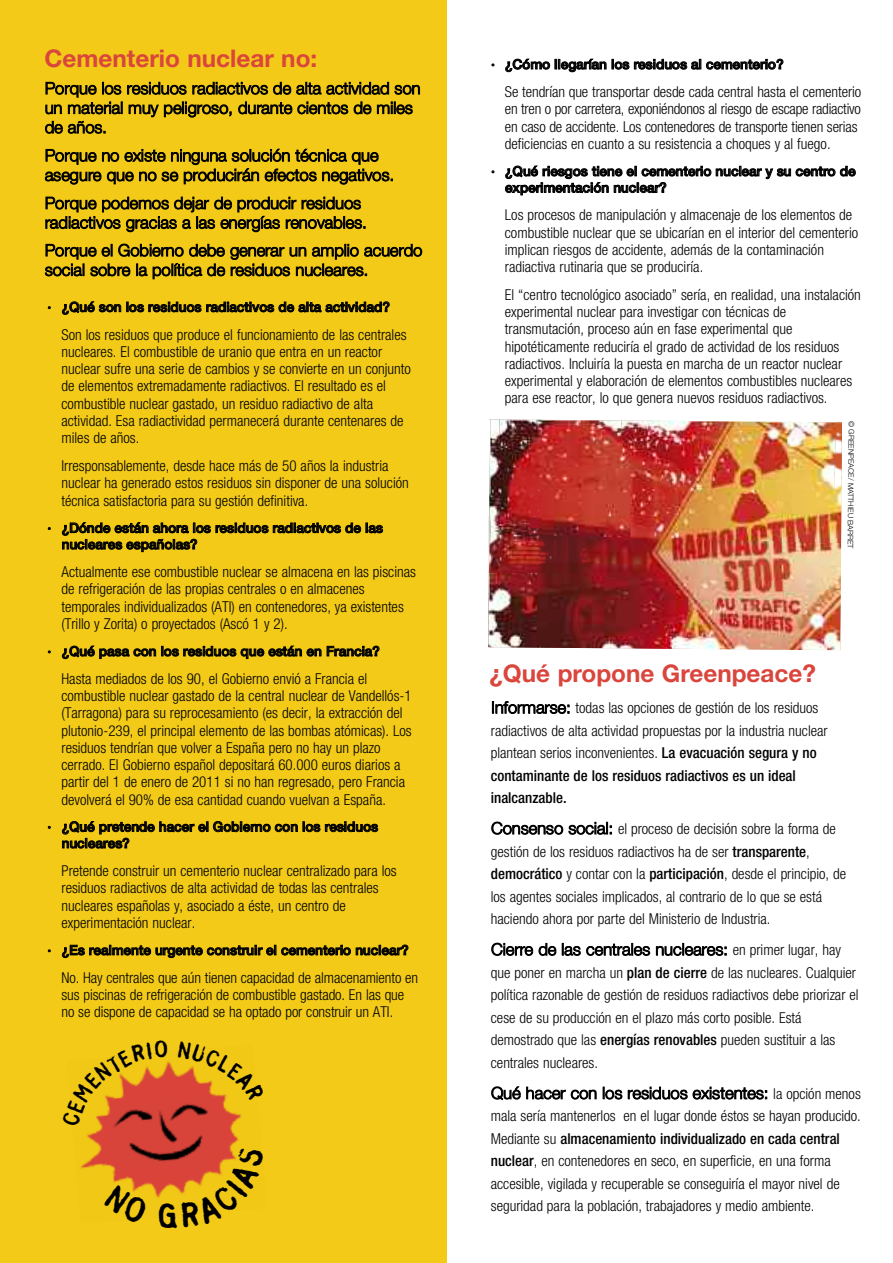
<style>
.page{position:relative;width:893px;height:1263px;background:#fff}
.page>*{position:absolute;margin:0;border:0;box-sizing:border-box;transform-origin:0 0}
.t1{font:700 24.3px "Helvetica Neue";color:#da453c}
.t2{font:300 16.5px/19.5px "Helvetica Neue";letter-spacing:.005em;color:#000}
.t3{font:300 condensed 15px/17.2px "Helvetica Neue LT Com";color:#000}
.t4{font:500 13.5px/16.5px "Helvetica Neue LT Com";color:#000}
.t5{font:300 7.5px "Helvetica Neue";letter-spacing:-.01em;color:#000}
.s1{font-family:"Helvetica Neue";font-stretch:normal;font-size:16.5px}
.s2{font-weight:500}
.s3{font-family:"Helvetica Neue LT Com";font-stretch:condensed;font-size:15px}
</style>
<div class="page">
<img style="left:539px;top:541px;width:245px;height:109px">
<img style="left:580px;top:576px;width:203px;height:74px">
<img style="left:585px;top:420px;width:180px;height:121px">
<img style="left:583px;top:420px;width:39px;height:48px">
<img style="left:645px;top:421px;width:117px;height:68px">
<img style="left:488px;top:573px;width:90px;height:77px">
<img style="left:489px;top:419px;width:41px;height:67px">
<img style="left:539px;top:535px;width:47px;height:28px">
<img style="left:498px;top:419px;width:85px;height:48px">
<img style="left:530px;top:466px;width:55px;height:70px">
<img style="left:532px;top:419px;width:49px;height:1px">
<img style="left:767px;top:541px;width:15px;height:51px">
<img style="left:769px;top:581px;width:14px;height:12px">
<img style="left:836px;top:422px;width:6px;height:66px">
<img style="left:765px;top:491px;width:15px;height:50px">
<img style="left:762px;top:420px;width:74px;height:71px">
<img style="left:784px;top:592px;width:57px;height:58px">
<img style="left:782px;top:543px;width:59px;height:49px">
<img style="left:780px;top:489px;width:62px;height:54px">
<img style="left:488px;top:516px;width:1px;height:98px">
<img style="left:489px;top:502px;width:50px;height:112px">
<svg style="left:489px;top:486px;width:1px;height:16px"></svg>
<img style="left:490px;top:486px;width:49px;height:79px">
<img style="left:529px;top:486px;width:10px;height:49px">
<div style="left:0;top:0;width:447px;height:1263px;background:#f2ca17"></div>
<img style="left:80px;top:1061px;width:162px;height:137px">
<img style="left:111px;top:1098px;width:107px;height:72px">
<svg style="left:80px;top:1061px;width:88px;height:66px"></svg>
<svg style="left:178px;top:1061px;width:64px;height:40px"></svg>
<svg style="left:103px;top:1184px;width:46px;height:14px"></svg>
<svg style="left:159px;top:1147px;width:83px;height:51px"></svg>
<h1 class="t1" style="left:44px;top:43px;width:274px">Cementerio nuclear no:</h1>
<p class="t2" style="left:45px;top:78px;width:377px">Porque los residuos radiactivos de alta actividad son un material muy peligroso, durante cientos de miles de años.</p>
<p class="t2" style="left:45px;top:145px;width:351px">Porque no existe ninguna solución técnica que asegure que no se producirán efectos negativos.</p>
<p class="t2" style="left:45px;top:193px;width:323px">Porque podemos dejar de producir residuos radiactivos gracias a las energías renovables.</p>
<p class="t2" style="left:45px;top:240px;width:379px">Porque el Gobierno debe generar un amplio acuerdo social sobre la política de residuos nucleares.</p>
<p class="t4" style="left:47px;top:298px;width:344px">· ¿Qué son los residuos radiactivos de alta actividad?</p>
<p class="t3" style="left:61px;top:326px;width:351px">Son los residuos que produce el funcionamiento de las centrales nucleares. El combustible de uranio que entra en un reactor nuclear sufre una serie de cambios y se convierte en un conjunto de elementos extremadamente radiactivos. El resultado es el combustible nuclear gastado, un residuo radiactivo de alta actividad. Esa radiactividad permanecerá durante centenares de miles de años.</p>
<p class="t3" style="left:61px;top:457px;width:349px">Irresponsablemente, desde hace más de 50 años la industria nuclear ha generado estos residuos sin disponer de una solución técnica satisfactoria para su gestión definitiva.</p>
<p class="t4" style="left:62px;top:519px;width:323px;text-indent:-14px">· ¿Dónde están ahora los residuos radiactivos de las nucleares españolas?</p>
<p class="t3" style="left:61px;top:563px;width:356px">Actualmente ese combustible nuclear se almacena en las piscinas de refrigeración de las propias centrales o en almacenes temporales individualizados (ATI) en contenedores, ya existentes (Trillo y Zorita) o proyectados (Ascó 1 y 2).</p>
<p class="t4" style="left:47px;top:643px;width:334px">· ¿Qué pasa con los residuos que están en Francia?</p>
<p class="t3" style="left:61px;top:670px;width:352px">Hasta mediados de los 90, el Gobierno envió a Francia el combustible nuclear gastado de la central nuclear de Vandellós-1 (Tarragona) para su reprocesamiento (es decir, la extracción del plutonio-239, el principal elemento de las bombas atómicas). Los residuos tendrían que volver a España pero no hay un plazo cerrado. El Gobierno español depositará 60.000 euros diarios a partir del 1 de enero de 2011 si no han regresado, pero Francia devolverá el 90% de esa cantidad cuando vuelvan a España.</p>
<p class="t4" style="left:62px;top:818px;width:318px;text-indent:-14px">· ¿Qué pretende hacer el Gobierno con los residuos nucleares?</p>
<p class="t3" style="left:61px;top:862px;width:337px">Pretende construir un cementerio nuclear centralizado para los residuos radiactivos de alta actividad de todas las centrales nucleares españolas y, asociado a éste, un centro de experimentación nuclear.</p>
<p class="t4" style="left:47px;top:942px;width:363px">· ¿Es realmente urgente construir el cementerio nuclear?</p>
<p class="t3" style="left:61px;top:969px;width:358px">No. Hay centrales que aún tienen capacidad de almacenamiento en sus piscinas de refrigeración de combustible gastado. En las que no se dispone de capacidad se ha optado por construir un ATI.</p>
<p class="t4" style="left:491px;top:56px;width:294px">· ¿Cómo llegarían los residuos al cementerio?</p>
<p class="t3" style="left:505px;top:83px;width:358px">Se tendrían que transportar desde cada central hasta el cementerio en tren o por carretera, exponiéndonos al riesgo de escape radiactivo en caso de accidente. Los contenedores de transporte tienen serias deficiencias en cuanto a su resistencia a choques y al fuego.</p>
<p class="t4" style="left:505px;top:163px;width:352px;text-indent:-14px">· ¿Qué riesgos tiene el cementerio nuclear y su centro de experimentación nuclear?</p>
<p class="t3" style="left:505px;top:206px;width:355px">Los procesos de manipulación y almacenaje de los elementos de combustible nuclear que se ubicarían en el interior del cementerio implican riesgos de accidente, además de la contaminación radiactiva rutinaria que se produciría.</p>
<p class="t3" style="left:505px;top:286px;width:358px">El “centro tecnológico asociado” sería, en realidad, una instalación experimental nuclear para investigar con técnicas de transmutación, proceso aún en fase experimental que hipotéticamente reduciría el grado de actividad de los residuos radiactivos. Incluiría la puesta en marcha de un reactor nuclear experimental y elaboración de elementos combustibles nucleares para ese reactor, lo que genera nuevos residuos radiactivos.</p>
<p class="t5" style="left:855px;top:421px;width:129px;rotate:90deg">© GREENPEACE/ MATTH EI U BARRET</p>
<h1 class="t1" style="left:489px;top:658px;width:328px">¿Qué propone Greenpeace?</h1>
<p class="t3" style="left:491px;top:697px;width:338px;line-height:22.5px"><span class="s1">Informarse:</span> todas las opciones de gestión de los residuos radiactivos de alta actividad propuestas por la industria nuclear plantean serios inconvenientes. <span class="s2">La evacuación segura y no contaminante de los residuos radiactivos es un ideal inalcanzable.</span></p>
<p class="t3" style="left:491px;top:818px;width:357px;line-height:22.5px"><span class="s1">Consenso social:</span> el proceso de decisión sobre la forma de gestión de los residuos radiactivos ha de ser <span class="s2">transparente</span>, <span class="s2">democrático</span> y contar con la <span class="s2">participación</span>, desde el principio, de los agentes sociales implicados, al contrario de lo que se está haciendo ahora por parte del Ministerio de Industria.</p>
<p class="t2" style="left:491px;top:939px;width:351px">Cierre de las centrales nucleares: <span class="s3">en primer lugar, hay</span></p>
<p class="t3" style="left:491px;top:961px;width:369px;line-height:22.5px">que poner en marcha un <span class="s2">plan de cierre</span> de las nucleares. Cualquier política razonable de gestión de residuos radiactivos debe priorizar el cese de su producción en el plazo más corto posible. Está demostrado que las <span class="s2">energías renovables</span> pueden sustituir a las centrales nucleares.</p>
<p class="t2" style="left:491px;top:1083px;width:371px">Qué hacer con los residuos existentes: <span class="s3">la opción menos</span></p>
<p class="t3" style="left:491px;top:1105px;width:371px;line-height:22.5px">mala sería mantenerlos en el lugar donde éstos se hayan producido.<br>Mediante su <span class="s2">almacenamiento individualizado en cada central nuclear</span>, en contenedores en seco, en superficie, en una forma accesible, vigilada y recuperable se conseguiría el mayor nivel de seguridad para la población, trabajadores y medio ambiente.</p>
</div>
